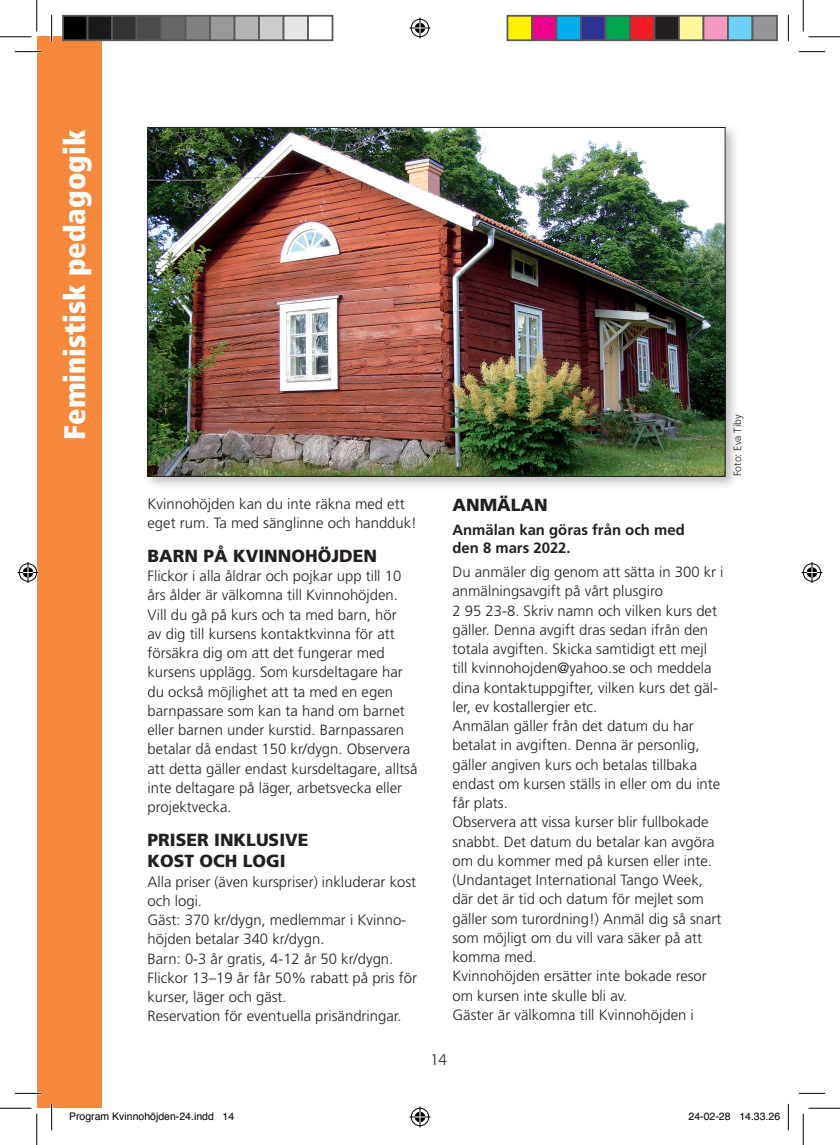
<style>
.page{position:relative;width:840px;height:1145px;background:#fff}
.page>*{position:absolute;margin:0;border:0;box-sizing:border-box;transform-origin:0 0}
.t1{font:900 condensed 29.75px "Frutiger";color:#fff}
.t2{font:900 17.5px/21px "Frutiger";color:#231f20}
.t3{font:300 15.75px "Formata";color:#231f20}
.t4{font:300 14.88px/19.2px "Frutiger";color:#231f20}
.t5{font:700 14.88px/17.5px "Frutiger";color:#231f20}
.t6{font:10.5px "Helvetica";color:#000}
.t7{font:300 10.5px "Frutiger";color:#231f20}
</style>
<div class="page">
<div style="left:37px;top:37px;width:64px;height:1071px;background:#f5883b"></div>
<div style="left:143px;top:123px;width:597px;height:368px;background:#231f20;opacity:.3"></div>
<img style="left:150px;top:129px;width:573px;height:346px">
<hr style="left:15px;top:51px;width:26px;height:2px;background:#fff">
<hr style="left:15px;top:1092px;width:26px;height:2px;background:#fff">
<hr style="left:51px;top:15px;width:2px;height:26px;background:#fff">
<hr style="left:51px;top:1104px;width:2px;height:26px;background:#fff">
<svg style="left:15px;top:51px;width:26px;height:1px"></svg>
<svg style="left:799px;top:51px;width:26px;height:1px"></svg>
<svg style="left:15px;top:1093px;width:26px;height:1px"></svg>
<svg style="left:799px;top:1093px;width:26px;height:1px"></svg>
<svg style="left:51px;top:15px;width:1px;height:26px"></svg>
<svg style="left:51px;top:1104px;width:1px;height:26px"></svg>
<svg style="left:788px;top:15px;width:1px;height:26px"></svg>
<svg style="left:788px;top:1104px;width:1px;height:26px"></svg>
<hr style="left:0;top:36px;width:32px;height:1px;background:#000">
<hr style="left:808px;top:36px;width:32px;height:1px;background:#000">
<hr style="left:0;top:1108px;width:32px;height:1px;background:#000">
<hr style="left:808px;top:1108px;width:32px;height:1px;background:#000">
<hr style="left:36px;top:0;width:1px;height:32px;background:#000">
<hr style="left:36px;top:1113px;width:1px;height:32px;background:#000">
<hr style="left:803px;top:0;width:1px;height:32px;background:#000">
<hr style="left:803px;top:1113px;width:1px;height:32px;background:#000">
<svg style="left:409px;top:18px;width:21px;height:21px"></svg>
<svg style="left:409px;top:1106px;width:21px;height:21px"></svg>
<svg style="left:18px;top:562px;width:21px;height:21px"></svg>
<svg style="left:801px;top:562px;width:21px;height:21px"></svg>
<div style="left:63px;top:16px;width:25px;height:24px;background:#000"></div>
<div style="left:62px;top:15px;width:26px;height:26px;border:2px solid #595959"></div>
<div style="left:88px;top:16px;width:24px;height:24px;background:#1a1a1a"></div>
<div style="left:87px;top:15px;width:26px;height:26px;border:2px solid #595959"></div>
<div style="left:112px;top:16px;width:25px;height:24px;background:#333"></div>
<div style="left:111px;top:15px;width:26px;height:26px;border:2px solid #595959"></div>
<div style="left:137px;top:16px;width:24px;height:24px;background:#4d4d4d"></div>
<div style="left:136px;top:15px;width:26px;height:26px;border:2px solid #595959"></div>
<div style="left:161px;top:16px;width:25px;height:24px;background:#666"></div>
<div style="left:160px;top:15px;width:26px;height:26px;border:2px solid #595959"></div>
<div style="left:186px;top:16px;width:24px;height:24px;background:#808080"></div>
<div style="left:185px;top:15px;width:26px;height:26px;border:2px solid #595959"></div>
<div style="left:210px;top:16px;width:25px;height:24px;background:#999"></div>
<div style="left:209px;top:15px;width:26px;height:26px;border:2px solid #595959"></div>
<div style="left:235px;top:16px;width:24px;height:24px;background:#b3b3b3"></div>
<div style="left:234px;top:15px;width:26px;height:26px;border:2px solid #595959"></div>
<div style="left:259px;top:16px;width:25px;height:24px;background:#ccc"></div>
<div style="left:258px;top:15px;width:26px;height:26px;border:2px solid #595959"></div>
<div style="left:284px;top:16px;width:24px;height:24px;background:#e6e6e6"></div>
<div style="left:283px;top:15px;width:26px;height:26px;border:2px solid #595959"></div>
<div style="left:307px;top:15px;width:26px;height:26px;border:2px solid #595959"></div>
<div style="left:507px;top:16px;width:25px;height:24px;background:#fff101"></div>
<div style="left:507px;top:15px;width:26px;height:26px;border:2px solid #595959"></div>
<div style="left:532px;top:16px;width:24px;height:24px;background:#ed028c"></div>
<div style="left:531px;top:15px;width:26px;height:26px;border:2px solid #595959"></div>
<div style="left:556px;top:16px;width:25px;height:24px;background:#00aeef"></div>
<div style="left:556px;top:15px;width:26px;height:26px;border:2px solid #595959"></div>
<div style="left:581px;top:16px;width:24px;height:24px;background:#2e3092"></div>
<div style="left:580px;top:15px;width:26px;height:26px;border:2px solid #595959"></div>
<div style="left:605px;top:16px;width:25px;height:24px;background:#00a54f"></div>
<div style="left:605px;top:15px;width:26px;height:26px;border:2px solid #595959"></div>
<div style="left:630px;top:16px;width:24px;height:24px;background:#ee1d23"></div>
<div style="left:629px;top:15px;width:26px;height:26px;border:2px solid #595959"></div>
<div style="left:654px;top:16px;width:25px;height:24px;background:#231f20"></div>
<div style="left:654px;top:15px;width:26px;height:26px;border:2px solid #595959"></div>
<div style="left:679px;top:16px;width:24px;height:24px;background:#fff79a"></div>
<div style="left:678px;top:15px;width:26px;height:26px;border:2px solid #595959"></div>
<div style="left:703px;top:16px;width:25px;height:24px;background:#f499c2"></div>
<div style="left:703px;top:15px;width:26px;height:26px;border:2px solid #595959"></div>
<div style="left:728px;top:16px;width:24px;height:24px;background:#6bcff6"></div>
<div style="left:727px;top:15px;width:26px;height:26px;border:2px solid #595959"></div>
<div style="left:752px;top:16px;width:25px;height:24px;background:#939598"></div>
<div style="left:752px;top:15px;width:26px;height:26px;border:2px solid #595959"></div>
<h1 class="t1" style="left:57px;top:440px;width:311px;rotate:-90deg">Feministisk pedagogik</h1>
<p class="t4" style="left:148px;top:494px;width:271px">Kvinnohöjden kan du inte räkna med ett eget rum. Ta med sänglinne och handduk!</p>
<p class="t2" style="left:148px;top:545px;width:231px">BARN PÅ KVINNOHÖJDEN</p>
<p class="t4" style="left:148px;top:566px;width:271px">Flickor i alla åldrar och pojkar upp till 10 års ålder är välkomna till Kvinnohöjden.<br>Vill du gå på kurs och ta med barn, hör<br>av dig till kursens kontaktkvinna för att försäkra dig om att det fungerar med kursens upplägg. Som kursdeltagare har du också möjlighet att ta med en egen barnpassare som kan ta hand om barnet eller barnen under kurstid. Barnpassaren betalar då endast 150 kr/dygn. Observera att detta gäller endast kursdeltagare, alltså inte deltagare på läger, arbetsvecka eller projektvecka.</p>
<p class="t2" style="left:148px;top:829px;width:162px">PRISER INKLUSIVE<br>KOST</p>
<p class="t2" style="left:200px;top:850px;width:88px">OCH LOGI</p>
<p class="t4" style="left:148px;top:872px;width:271px">Alla priser (även kurspriser) inkluderar kost och logi.<br>Gäst: 370 kr/dygn, medlemmar i Kvinno&shy;höjden betalar 340 kr/dygn.<br>Barn: 0-3 år gratis, 4-12 år 50 kr/dygn.<br>Flickor 13–19 år får 50% rabatt på pris för kurser, läger och gäst.<br>Reservation för eventuella prisändringar.</p>
<p class="t2" style="left:452px;top:494px;width:97px">ANMÄLAN</p>
<p class="t5" style="left:452px;top:521px;width:234px">Anmälan kan göras från och med den 8 mars 2022.</p>
<p class="t4" style="left:452px;top:562px;width:273px">Du anmäler dig genom att sätta in 300 kr i anmälningsavgift på vårt plusgiro<br>2 95 23-8. Skriv namn och vilken kurs det gäller. Denna avgift dras sedan ifrån den totala avgiften. Skicka samtidigt ett mejl till kvinnohojden@yahoo.se och meddela dina kontaktuppgifter, vilken kurs det gäl&shy;ler, ev kostallergier etc.<br>Anmälan gäller från det datum du har betalat in avgiften. Denna är personlig, gäller angiven kurs och betalas tillbaka endast om kursen ställs in eller om du inte får plats.<br>Observera att vissa kurser blir fullbokade snabbt. Det datum du betalar kan avgöra om du kommer med på kursen eller inte. (Undantaget International Tango Week, där det är tid och datum för mejlet som gäller som turordning!) Anmäl dig så snart som möjligt om du vill vara säker på att komma med.<br>Kvinnohöjden ersätter inte bokade resor om kursen inte skulle bli av.<br>Gäster är välkomna till Kvinnohöjden i</p>
<p class="t7" style="left:732px;top:476px;width:64px;rotate:-90deg">Foto: Eva Tiby</p>
<p class="t3" style="left:430px;top:1050px;width:19px">14</p>
<p class="t6" style="left:69px;top:1108px;width:167px">Program Kvinnohöjden-24.indd 14</p>
<p class="t6" style="left:689px;top:1108px;width:93px">24-02-28 14.33.26</p>
</div>
